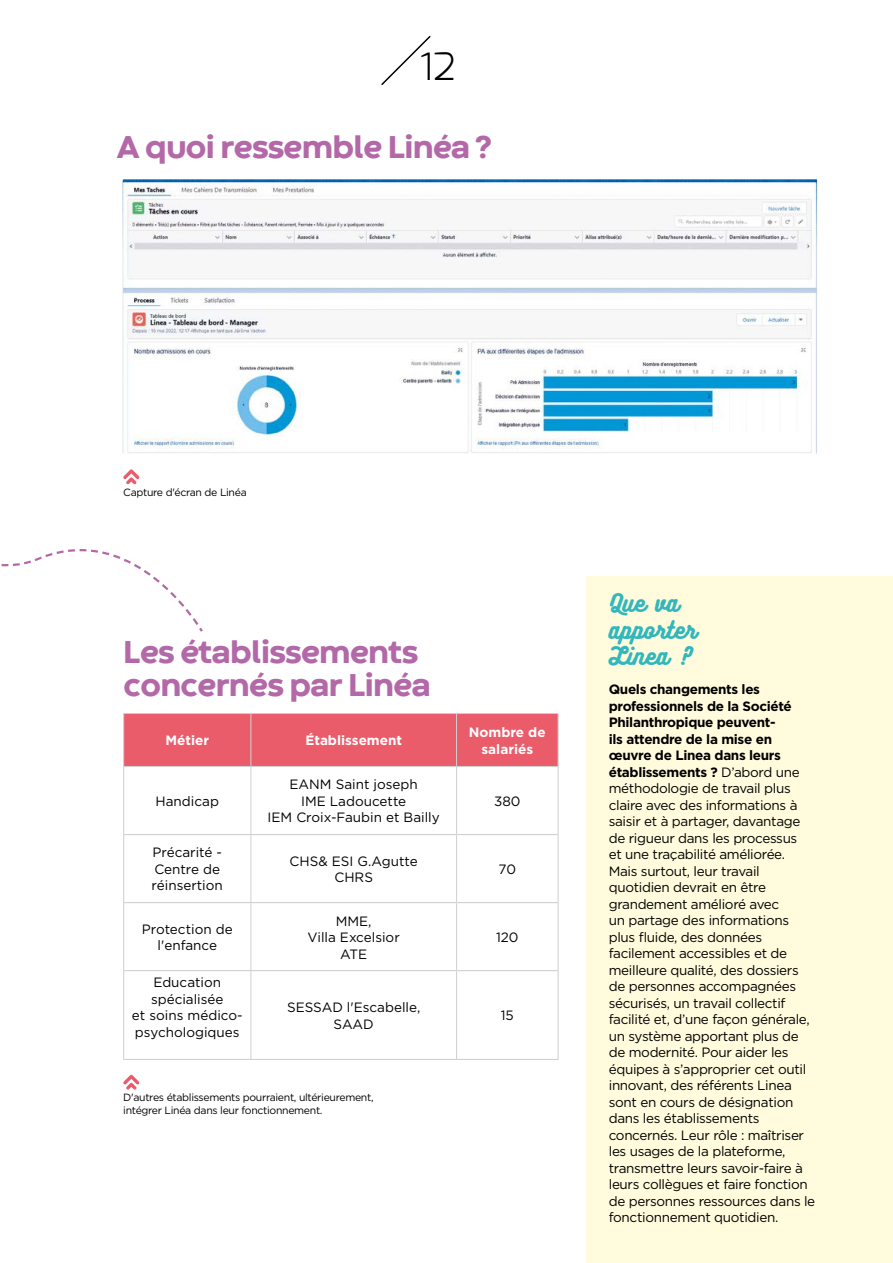
<style>
.page{position:relative;width:893px;height:1263px;background:#fff}
.page>*{position:absolute;margin:0;border:0;box-sizing:border-box;transform-origin:0 0}
.t1{font:300 37.5px "Exo";color:#000}
.t2{font:800 33px/33px "Codec Warm";letter-spacing:-.04em;color:#b369a8}
.t3{font:21.9px/26.2px "Bukhari Script";letter-spacing:.025em;color:#31b7bc}
.t4{font:13.5px/16.5px "Gotham";letter-spacing:-.025em;color:#000}
.t5{font:13.5px/16.5px "Gotham";color:#000;text-align:center}
.t6{font:700 13.5px/16.5px "Gotham";color:#fff;text-align:center}
.t7{font:10.5px/13.5px "Gotham";letter-spacing:-.03em;color:#000}
.s1{font-weight:700}
</style>
<div class="page">
<svg style="left:381px;top:36px;width:50px;height:49px"></svg>
<div style="left:587px;top:577px;width:306px;height:686px;background:#fffbdc"></div>
<div style="left:124px;top:714px;width:434px;height:52px;background:#eb5c6b"></div>
<hr style="left:123px;top:766px;width:1px;height:68px;background:#cecece">
<hr style="left:558px;top:766px;width:1px;height:68px;background:#cecece">
<hr style="left:123px;top:834px;width:1px;height:68px;background:#cecece">
<hr style="left:558px;top:834px;width:1px;height:68px;background:#cecece">
<hr style="left:123px;top:902px;width:1px;height:69px;background:#cecece">
<hr style="left:558px;top:902px;width:1px;height:69px;background:#cecece">
<hr style="left:123px;top:971px;width:1px;height:88px;background:#cecece">
<hr style="left:558px;top:971px;width:1px;height:88px;background:#cecece">
<hr style="left:123px;top:1059px;width:128px;height:1px;background:#cecece">
<hr style="left:251px;top:1059px;width:206px;height:1px;background:#cecece">
<hr style="left:457px;top:1059px;width:101px;height:1px;background:#cecece">
<hr style="left:250px;top:767px;width:1px;height:67px;background:#d0d0d0">
<hr style="left:456px;top:767px;width:1px;height:67px;background:#d0d0d0">
<hr style="left:250px;top:835px;width:1px;height:67px;background:#d0d0d0">
<hr style="left:456px;top:835px;width:1px;height:67px;background:#d0d0d0">
<hr style="left:250px;top:903px;width:1px;height:67px;background:#d0d0d0">
<hr style="left:456px;top:903px;width:1px;height:67px;background:#d0d0d0">
<hr style="left:250px;top:971px;width:1px;height:88px;background:#d0d0d0">
<hr style="left:456px;top:971px;width:1px;height:88px;background:#d0d0d0">
<hr style="left:124px;top:834px;width:127px;height:1px;background:#d0d0d0">
<hr style="left:251px;top:834px;width:206px;height:1px;background:#d0d0d0">
<hr style="left:457px;top:834px;width:101px;height:1px;background:#d0d0d0">
<hr style="left:124px;top:902px;width:127px;height:1px;background:#d0d0d0">
<hr style="left:251px;top:902px;width:206px;height:1px;background:#d0d0d0">
<hr style="left:457px;top:902px;width:101px;height:1px;background:#d0d0d0">
<hr style="left:124px;top:970px;width:127px;height:1px;background:#d0d0d0">
<hr style="left:251px;top:970px;width:206px;height:1px;background:#d0d0d0">
<hr style="left:457px;top:970px;width:101px;height:1px;background:#d0d0d0">
<hr style="left:123px;top:713px;width:128px;height:1px;background:#cecece">
<hr style="left:123px;top:714px;width:1px;height:52px;background:#cecece">
<hr style="left:251px;top:713px;width:206px;height:1px;background:#cecece">
<hr style="left:457px;top:713px;width:101px;height:1px;background:#cecece">
<hr style="left:558px;top:714px;width:1px;height:52px;background:#cecece">
<hr style="left:250px;top:714px;width:1px;height:52px;background:#d0d0d0">
<hr style="left:456px;top:714px;width:1px;height:52px;background:#d0d0d0">
<hr style="left:124px;top:766px;width:127px;height:1px;background:#d0d0d0">
<hr style="left:251px;top:766px;width:206px;height:1px;background:#d0d0d0">
<hr style="left:457px;top:766px;width:101px;height:1px;background:#d0d0d0">
<svg style="left:122px;top:179px;width:696px;height:275px"></svg>
<svg style="left:123px;top:1074px;width:16px;height:16px"></svg>
<svg style="left:1px;top:431px;width:203px;height:201px"></svg>
<h1 class="t1" style="left:420px;top:43px;width:37px">12</h1>
<h2 class="t2" style="left:116px;top:132px;width:377px">A quoi ressemble Linéa ?</h2>
<p class="t7" style="left:123px;top:485px;width:125px">Capture d'écran de Linéa</p>
<h2 class="t2" style="left:123px;top:637px;width:309px">Les établissements concernés par Linéa</h2>
<p class="t6" style="left:165px;top:732px;width:45px">Métier</p>
<p class="t6" style="left:305px;top:732px;width:98px">Établissement</p>
<p class="t6" style="left:469px;top:724px;width:78px">Nombre de salariés</p>
<p class="t5" style="left:156px;top:793px;width:65px">Handicap</p>
<p class="t5" style="left:268px;top:776px;width:174px">EANM Saint joseph<br>IME Ladoucette<br>IEM Croix-Faubin et Bailly</p>
<p class="t4" style="left:494px;top:793px;width:28px">380</p>
<p class="t5" style="left:152px;top:844px;width:73px;text-align:left">Précarité -<br>Centre de réinsertion</p>
<p class="t5" style="left:290px;top:852px;width:130px">CHS&amp; ESI G.Agutte<br>CHRS</p>
<p class="t4" style="left:499px;top:861px;width:19px">70</p>
<p class="t5" style="left:142px;top:920px;width:92px">Protection de l'enfance</p>
<p class="t5" style="left:308px;top:912px;width:94px">MME,<br>Villa Excelsior<br>ATE</p>
<p class="t4" style="left:496px;top:929px;width:24px">120</p>
<p class="t5" style="left:132px;top:974px;width:112px">Education spécialisée<br>et soins médico&shy;psychologiques</p>
<p class="t5" style="left:287px;top:999px;width:135px">SESSAD l'Escabelle,<br>SAAD</p>
<p class="t4" style="left:501px;top:1007px;width:15px">15</p>
<p class="t7" style="left:123px;top:1090px;width:252px">D'autres établissements pourraient, ultérieurement, intégrer Linéa dans leur fonctionnement.</p>
<h3 class="t3" style="left:609px;top:592px;width:89px">Que va apporter<br>Linea ?</h3>
<p class="t4" style="left:609px;top:681px;width:208px"><span class="s1">Quels changements les professionnels de la Société<br>Philanthropique peuvent-<br>ils attendre de la mise en œuvre de Linea dans leurs établissements ?</span> D’abord une méthodologie de travail plus claire avec des informations à saisir et à partager, davantage de rigueur dans les processus<br>et une traçabilité améliorée.<br>Mais surtout, leur travail quotidien devrait en être grandement amélioré avec<br>un partage des informations plus fluide, des données facilement accessibles et de meilleure qualité, des dossiers de personnes accompagnées sécurisés, un travail collectif facilité et, d’une façon générale, un système apportant plus de de modernité. Pour aider les équipes à s’approprier cet outil innovant, des référents Linea sont en cours de désignation dans les établissements concernés. Leur rôle : maîtriser les usages de la plateforme, transmettre leurs savoir-faire à leurs collègues et faire fonction de personnes ressources dans le fonctionnement quotidien.</p>
</div>
